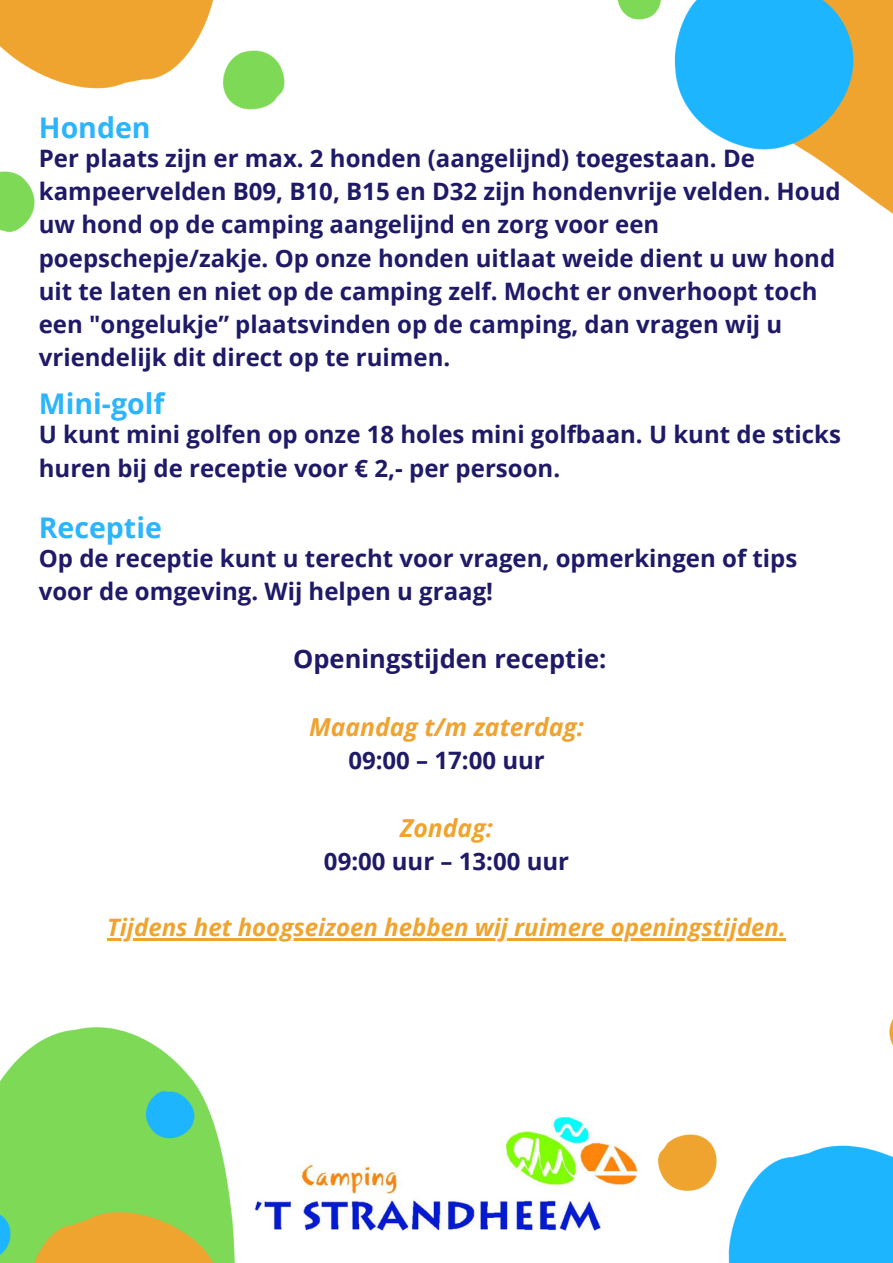
<style>
.page{position:relative;width:893px;height:1263px;background:#fff}
.page>*{position:absolute;margin:0;border:0;box-sizing:border-box;transform-origin:0 0}
.t1{font:700 28.5px "Open Sans";color:#2cb4fd}
.t2{font:700 25.5px "Open Sans";color:#1f1a68}
.t3{font:italic 700 24.75px "Open Sans";color:#efa330}
.t4{font:italic 700 24.75px "Open Sans";color:#efa42f}
.t5{font:700 24px/33.2px "Open Sans";color:#1f1a68}
.t6{font:italic 700 24px "Open Sans";color:#efa42f}
</style>
<div class="page">
<img style="left:0;top:0;width:893px;height:1263px">
<hr style="left:107px;top:938px;width:679px;height:2px;background:#efa42f">
<p class="t1" style="left:39px;top:107px;width:113px">Honden</p>
<h1 class="t5" style="left:39px;top:141px;width:803px">Per plaats zijn er max. 2 honden (aangelijnd) toegestaan. De kampeervelden B09, B10, B15 en D32 zijn hondenvrije velden. Houd uw hond op de camping aangelijnd en zorg voor een poepschepje/zakje. Op onze honden uitlaat weide dient u uw hond uit te laten en niet op de camping zelf. Mocht er onverhoopt toch een "ongelukje” plaatsvinden op de camping, dan vragen wij u vriendelijk dit direct op te ruimen.</h1>
<h1 class="t1" style="left:39px;top:384px;width:127px">Mini-golf</h1>
<p class="t5" style="left:39px;top:417px;width:803px">U kunt mini golfen op onze 18 holes mini golfbaan. U kunt de sticks huren bij de receptie voor € 2,- per persoon.</p>
<h1 class="t1" style="left:39px;top:507px;width:125px">Receptie</h1>
<p class="t5" style="left:39px;top:541px;width:760px">Op de receptie kunt u terecht voor vragen, opmerkingen of tips voor de omgeving. Wij helpen u graag!</p>
<p class="t2" style="left:293px;top:641px;width:315px">Openingstijden receptie:</p>
<p class="t3" style="left:309px;top:710px;width:276px">Maandag t/m zaterdag:</p>
<p class="t5" style="left:348px;top:743px;width:198px">09:00 – 17:00 uur</p>
<p class="t4" style="left:400px;top:810px;width:94px">Zondag:</p>
<p class="t5" style="left:324px;top:844px;width:247px">09:00 uur – 13:00 uur</p>
<p class="t6" style="left:107px;top:911px;width:680px">Tijdens het hoogseizoen hebben wij ruimere openingstijden.</p>
</div>
